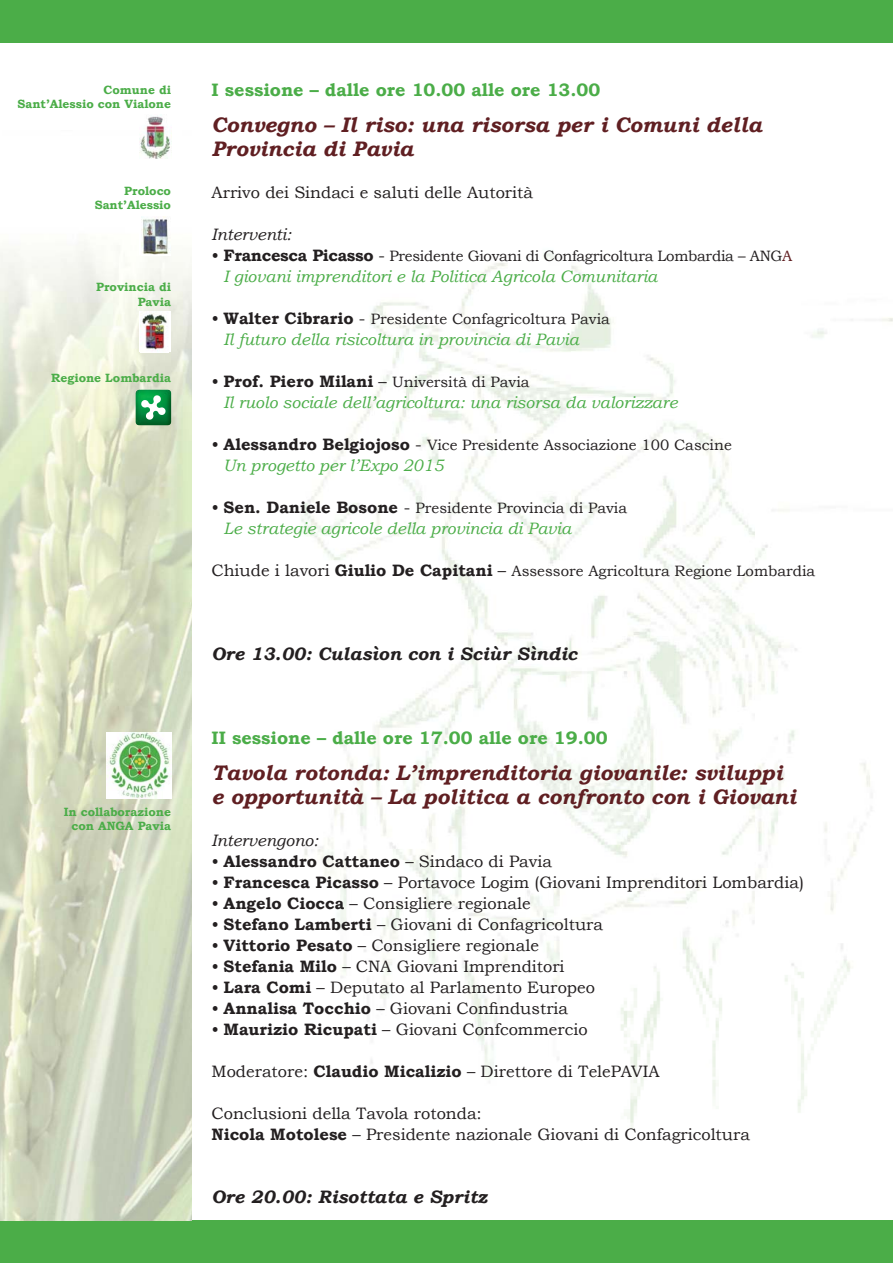
<style>
.page{position:relative;width:893px;height:1263px;background:#fff}
.page>*{position:absolute;margin:0;border:0;box-sizing:border-box;transform-origin:0 0}
.t1{font:italic 700 21px/24px "Bookman Old Style";color:#601f22}
.t2{font:700 18px "Bookman Old Style";color:#4bad48}
.t3{font:italic 700 18px "Bookman Old Style";color:#231f20}
.t4{font:16.5px/21px "Bookman Old Style";color:#231f20}
.t5{font:italic 16.5px "Bookman Old Style";color:#4bad48}
.t6{font:700 16.5px "Bookman Old Style";color:#231f20}
.t7{font:italic 16.5px "Bookman Old Style";color:#231f20}
.t8{font:15px "Bookman Old Style";color:#231f20}
.t9{font:15px "Bookman Old Style";letter-spacing:-.02em;color:#231f20}
.t10{font:700 12px/14.4px "Bookman Old Style";color:#4bad48;text-align:right}
.s1{font-size:16.5px}
.s2{font-weight:700;font-size:16.5px}
.s3{color:#601f22}
.s4{font-weight:400}
.s5{font-weight:700}
</style>
<div class="page">
<img style="left:301px;top:253px;width:591px;height:876px">
<div style="left:0;top:0;width:893px;height:43px;background:#4bad48"></div>
<div style="left:0;top:1220px;width:893px;height:43px;background:#4bad48"></div>
<img style="left:0;top:135px;width:191px;height:1085px">
<img style="left:106px;top:733px;width:66px;height:65px">
<div style="left:140px;top:217px;width:31px;height:38px;background:#fff"></div>
<img style="left:142px;top:217px;width:27px;height:38px">
<div style="left:140px;top:312px;width:31px;height:40px;background:#fff"></div>
<img style="left:140px;top:313px;width:27px;height:38px">
<img style="left:139px;top:116px;width:32px;height:43px">
<img style="left:136px;top:390px;width:35px;height:35px">
<svg style="left:141px;top:395px;width:25px;height:25px"></svg>
<p class="t10" style="left:17px;top:82px;width:155px">Comune di<br>Sant’Alessio con Vialone</p>
<p class="t10" style="left:95px;top:184px;width:78px">Proloco<br>Sant’Alessio</p>
<p class="t10" style="left:96px;top:280px;width:76px">Provincia di<br>Pavia</p>
<p class="t10" style="left:51px;top:370px;width:121px">Regione Lombardia</p>
<p class="t10" style="left:64px;top:804px;width:109px">In collaborazione con ANGA Pavia</p>
<p class="t2" style="left:212px;top:79px;width:390px">I sessione – dalle ore 10.00 alle ore 13.00</p>
<p class="t1" style="left:212px;top:113px;width:552px">Convegno – Il riso: una risorsa per i Comuni della<br>Provincia di Pavia</p>
<p class="t4" style="left:212px;top:182px;width:323px">Arrivo dei Sindaci e saluti delle Autorità</p>
<p class="t7" style="left:212px;top:225px;width:81px">Interventi:</p>
<p class="t9" style="left:212px;top:247px;width:582px"><span class="s1">•</span> <span class="s2">Francesca Picasso</span> <span class="s1">-</span> Presidente Giovani di Confagricoltura Lombardia – ANG<span class="s3">A</span></p>
<p class="t5" style="left:224px;top:267px;width:435px">I giovani imprenditori e la Politica Agricola Comunitaria</p>
<p class="t8" style="left:212px;top:310px;width:400px"><span class="s1">•</span> <span class="s2">Walter Cibrario</span> <span class="s1">-</span> Presidente Confagricoltura Pavia</p>
<p class="t5" style="left:224px;top:330px;width:357px">Il futuro della risicoltura in provincia di Pavia</p>
<p class="t8" style="left:212px;top:373px;width:320px"><span class="s1">•</span> <span class="s2">Prof. Piero Milani</span> <span class="s1">–</span> Università di Pavia</p>
<p class="t5" style="left:224px;top:393px;width:456px">Il ruolo sociale dell’agricoltura: una risorsa da valorizzare</p>
<p class="t8" style="left:212px;top:436px;width:522px"><span class="s1">•</span> <span class="s2">Alessandro Belgiojoso</span> <span class="s1">-</span> Vice Presidente Associazione 100 Cascine</p>
<p class="t5" style="left:224px;top:456px;width:222px">Un progetto per l’Expo 2015</p>
<p class="t8" style="left:212px;top:499px;width:417px"><span class="s1">•</span> <span class="s2">Sen. Daniele Bosone</span> <span class="s1">-</span> Presidente Provincia di Pavia</p>
<p class="t5" style="left:224px;top:519px;width:349px">Le strategie agricole della provincia di Pavia</p>
<p class="t8" style="left:212px;top:562px;width:605px"><span class="s1">Chiude i lavori</span> <span class="s2">Giulio De Capitani</span> <span class="s1">–</span> Assessore Agricoltura Regione Lombardia</p>
<p class="t3" style="left:212px;top:643px;width:367px">Ore 13.00: Culasìon con i Sciùr Sìndic</p>
<p class="t2" style="left:212px;top:727px;width:398px">II sessione – dalle ore 17.00 alle ore 19.00</p>
<p class="t1" style="left:212px;top:761px;width:586px">Tavola rotonda: L’imprenditoria giovanile: sviluppi e opportunità – La politica a confronto con i Giovani</p>
<p class="t7" style="left:212px;top:831px;width:108px">Intervengono:</p>
<p class="t6" style="left:212px;top:852px;width:342px"><span class="s4">•</span> Alessandro Cattaneo <span class="s4">– Sindaco di Pavia</span></p>
<p class="t4" style="left:212px;top:872px;width:594px">• <span class="s5">Francesca Picasso</span> – Portavoce Logim (Giovani Imprenditori Lombardia)</p>
<p class="t4" style="left:212px;top:893px;width:321px">• <span class="s5">Angelo Ciocca</span> – Consigliere regionale</p>
<p class="t4" style="left:212px;top:914px;width:393px">• <span class="s5">Stefano Lamberti</span> – Giovani di Confagricoltura</p>
<p class="t4" style="left:212px;top:935px;width:329px">• <span class="s5">Vittorio Pesato</span> – Consigliere regionale</p>
<p class="t4" style="left:212px;top:956px;width:354px">• <span class="s5">Stefania Milo</span> – CNA Giovani Imprenditori</p>
<p class="t4" style="left:212px;top:977px;width:385px">• <span class="s5">Lara Comi</span> – Deputato al Parlamento Europeo</p>
<p class="t4" style="left:212px;top:998px;width:358px">• <span class="s5">Annalisa Tocchio</span> – Giovani Confindustria</p>
<p class="t4" style="left:212px;top:1019px;width:378px">• <span class="s5">Maurizio Ricupati</span> – Giovani Confcommercio</p>
<p class="t4" style="left:212px;top:1061px;width:449px">Moderatore: <span class="s5">Claudio Micalizio</span> – Direttore di TelePAVIA</p>
<p class="t4" style="left:212px;top:1103px;width:540px">Conclusioni della Tavola rotonda:<br><span class="s5">Nicola Motolese</span> – Presidente nazionale Giovani di Confagricoltura</p>
<p class="t3" style="left:212px;top:1186px;width:277px">Ore 20.00: Risottata e Spritz</p>
</div>
